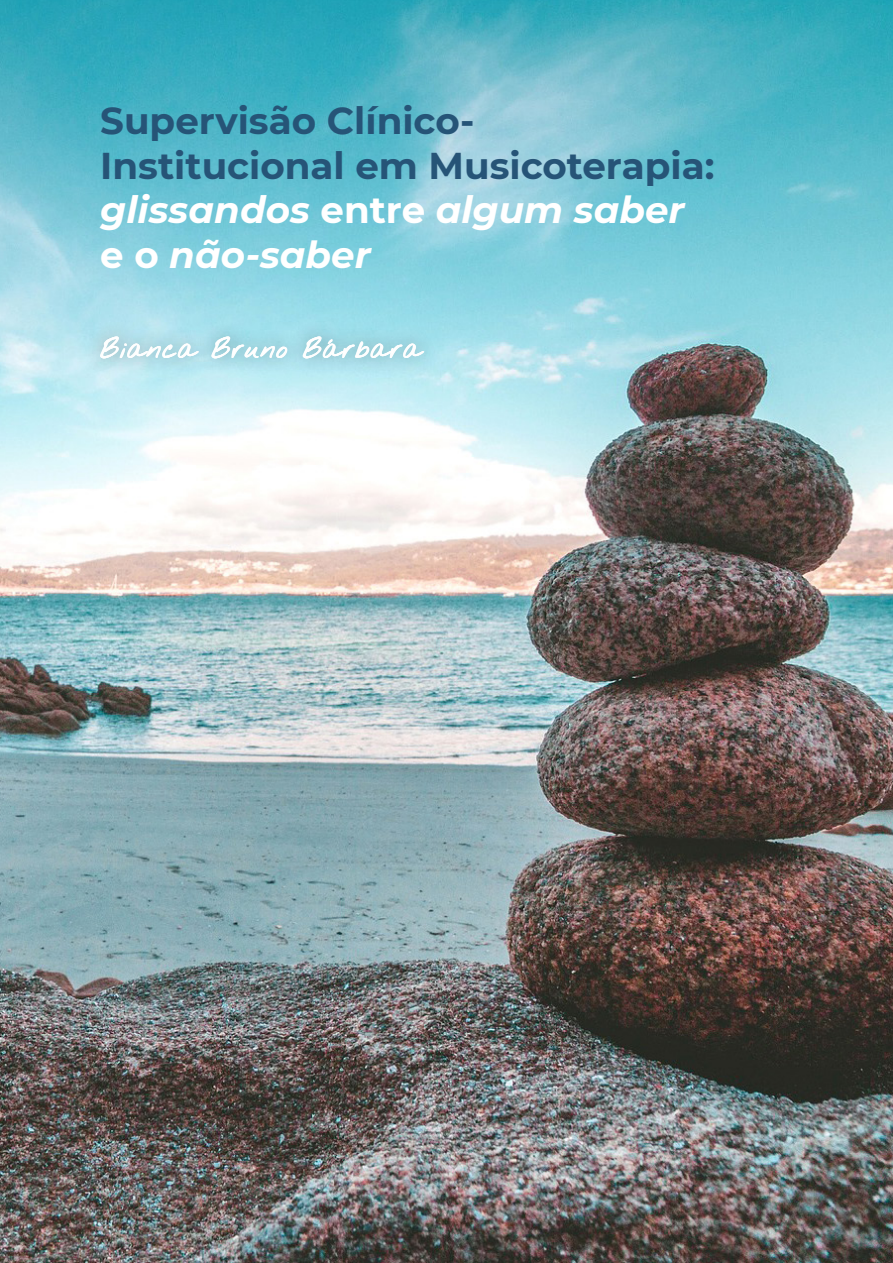
<style>
.page{position:relative;width:893px;height:1263px;background:#fff}
.page>*{position:absolute;margin:0;border:0;box-sizing:border-box;transform-origin:0 0}
.t1{font:700 37.2px "Montserrat";color:#265477}
.t2{font:italic 700 37.2px "Montserrat";color:#fff}
.t3{font:700 22.5px "Nothing You Could Do";color:#fff}
.s1{font-style:normal}
</style>
<div class="page">
<img style="left:0;top:0;width:893px;height:1263px">
<div style="left:84px;top:319px;width:356px;height:58px;background:#231f20;opacity:.47"></div>
<p class="t1" style="left:100px;top:94px;width:376px">Supervisão Clínico-</p>
<p class="t1" style="left:100px;top:139px;width:616px">Institucional em Musicoterapia:</p>
<p class="t2" style="left:100px;top:183px;width:586px">glissandos <span class="s1">entre</span> algum saber</p>
<p class="t2" style="left:100px;top:228px;width:272px"><span class="s1">e o</span> não-saber</p>
<p class="t3" style="left:100px;top:330px;width:323px">Bianca Bruno Bárbara</p>
</div>
